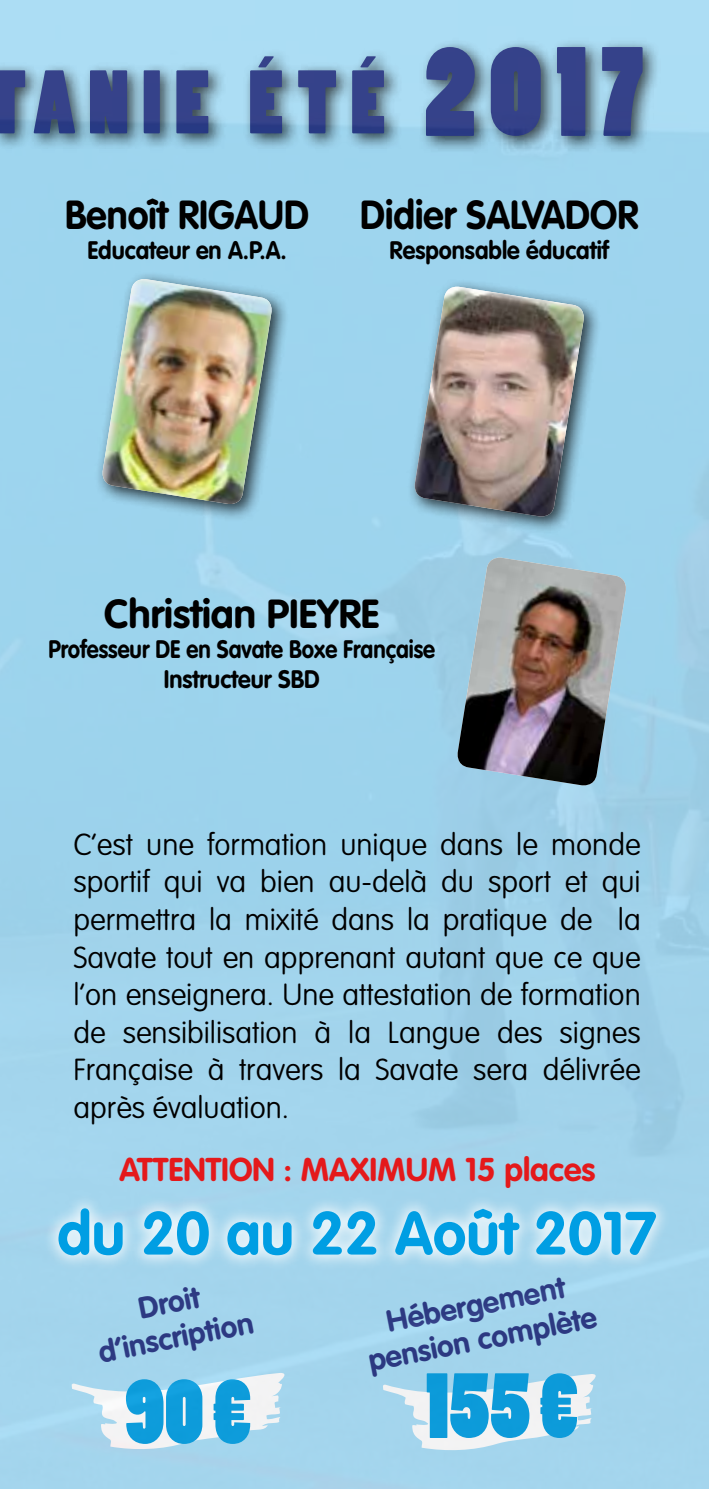
<style>
.page{position:relative;width:709px;height:1489px;background:#fff}
.page>*{position:absolute;margin:0;border:0;box-sizing:border-box;transform-origin:0 0}
.t1{font:87.25px "Poplar Std";color:#009ee3}
.t2{font:84px "Poplar Std";letter-spacing:.155em;color:#243282}
.t3{font:700 60px "VAG Rounded Std";color:#009ee3}
.t4{font:700 40px "VAG Rounded Std";color:#000;scale:.94 1}
.t5{font:700 40px "VAG Rounded Std";color:#000}
.t6{font:700 32.5px "VAG Rounded Std";color:#e4191b}
.t7{font:100 30px/37.5px "VAG Rounded Std";color:#000;text-align:justify}
.t8{font:700 30px/35px "VAG Rounded Std";color:#243282;text-align:center}
.t9{font:700 25px/30px "VAG Rounded Std";color:#000;text-align:center;scale:.89 1}
.t10{font:700 25px "VAG Rounded Std";color:#000;scale:.94 1}
.s1{font-size:120px}
</style>
<div class="page">
<img style="left:0;top:0;width:709px;height:1488px">
<div style="left:95px;top:271px;width:195px;height:251px;background:#000;opacity:.75"></div>
<img style="left:101px;top:279px;width:172px;height:227px">
<div style="left:407px;top:279px;width:195px;height:255px;background:#000;opacity:.75"></div>
<img style="left:413px;top:287px;width:172px;height:231px">
<div style="left:43px;top:1193px;width:628px;height:78px;background:#fff;opacity:.75"></div>
<img style="left:455px;top:557px;width:173px;height:230px">
<h2 class="t2" style="left:-14px;top:56px;width:659px">TANIE ÉTÉ <span class="s1">2017</span></h2>
<h3 class="t4" style="left:65px;top:191px;width:261px">Benoît RIGAUD</h3>
<p class="t10" style="left:87px;top:235px;width:214px">Educateur en A.P.A.</p>
<h3 class="t4" style="left:360px;top:191px;width:297px">Didier SALVADOR</h3>
<p class="t10" style="left:389px;top:235px;width:235px">Responsable éducatif</p>
<h3 class="t5" style="left:104px;top:590px;width:277px">Christian PIEYRE</h3>
<p class="t9" style="left:48px;top:634px;width:436px">Professeur DE en Savate Boxe Française<br>Instructeur SBD</p>
<p class="t7" style="left:73px;top:826px;width:568px">C’est une formation unique dans le monde sportif qui va bien au-delà du sport et qui permettra la mixité dans la pratique de la Savate tout en apprenant autant que ce que l’on enseignera. Une attestation de formation de sensibilisation à la Langue des signes Française à travers la Savate sera délivrée après évaluation.</p>
<p class="t6" style="left:120px;top:1150px;width:477px">ATTENTION : MAXIMUM 15 places</p>
<h3 class="t3" style="left:57px;top:1198px;width:601px">du 20 au 22 Août 2017</h3>
<p class="t8" style="left:89px;top:1301px;width:159px;rotate:-11deg">Droit d’inscription</p>
<h1 class="t1" style="left:125px;top:1363px;width:133px">90 €</h1>
<p class="t8" style="left:359px;top:1310px;width:233px;rotate:-11deg">Hébergement pension complète</p>
<h1 class="t1" style="left:426px;top:1357px;width:159px">155 €</h1>
</div>
